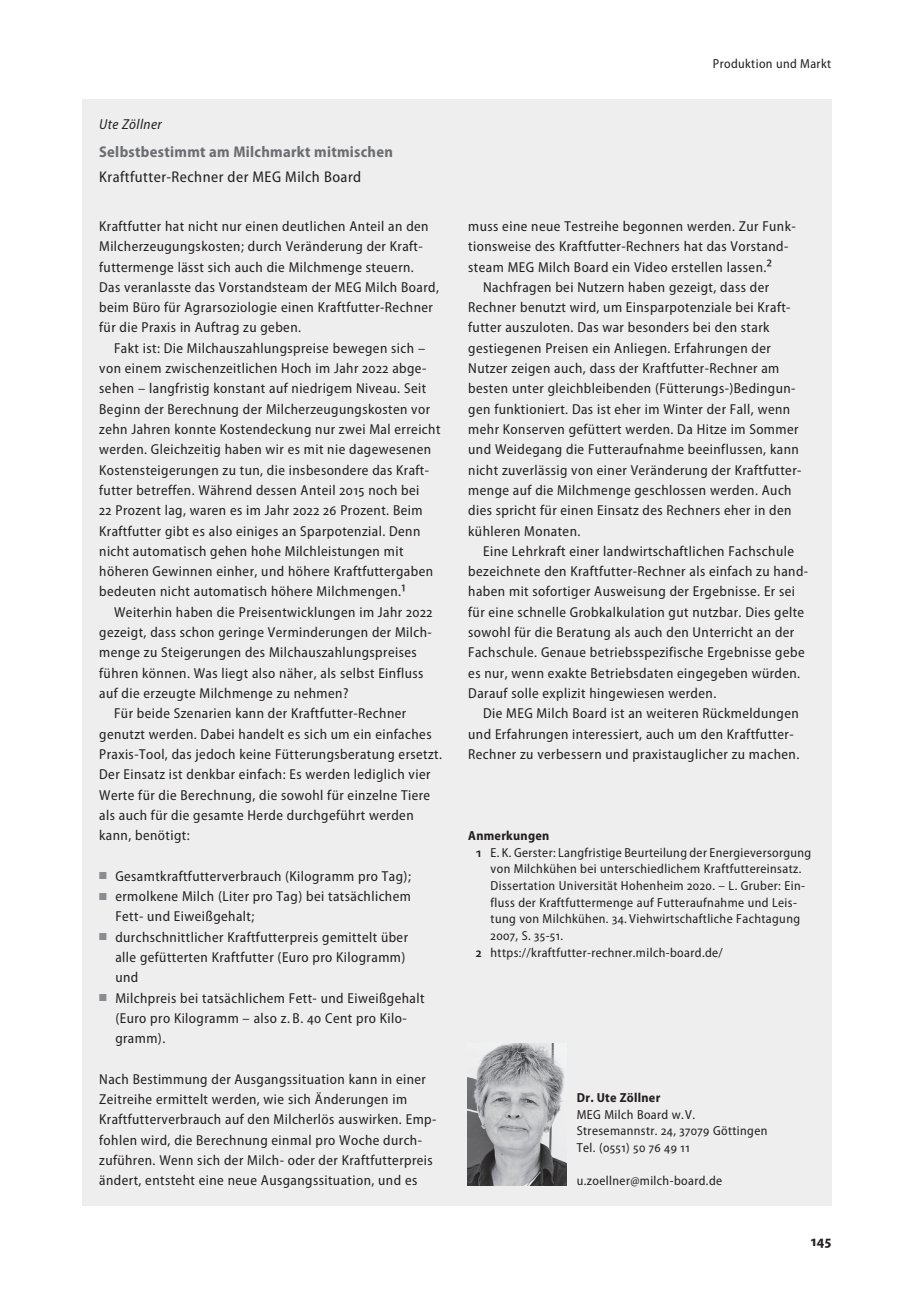
<style>
.page{position:relative;width:918px;height:1315px;background:#fff}
.page>*{position:absolute;margin:0;border:0;box-sizing:border-box;transform-origin:0 0}
.t1{font:700 semi-condensed 15.58px "Myriad Pro";letter-spacing:.02em;color:#6c6d70}
.t2{font:semi-condensed 15.58px "Myriad Pro";letter-spacing:.03em;color:#231f20}
.t3{font:700 semi-condensed 14.88px "Myriad Pro";color:#231f20}
.t4{font:semi-condensed 14.35px/20.3px "Myriad Pro";letter-spacing:.03em;color:#231f20}
.t5{font:italic semi-condensed 14.35px "Myriad Pro";letter-spacing:.03em;color:#231f20}
.t6{font:semi-condensed 13.12px/16.6px "Myriad Pro";letter-spacing:.03em;color:#231f20}
.t7{font:700 semi-condensed 13.12px "Myriad Pro";letter-spacing:.02em;color:#231f20}
.s1{font-size:17.5px}
.s2{color:#8a8c8f}
.s3{font-weight:600}
</style>
<div class="page">
<div style="left:82px;top:99px;width:749px;height:1106px;background:#eeeeef"></div>
<img style="left:468px;top:1043px;width:99px;height:142px">
<p class="t5" style="left:99px;top:117px;width:64px">Ute Zöllner</p>
<p class="t1" style="left:99px;top:143px;width:295px">Selbstbestimmt am Milchmarkt mitmischen</p>
<p class="t2" style="left:99px;top:169px;width:263px">Kraftfutter-Rechner der MEG Milch Board</p>
<p class="t4" style="left:99px;top:216px;width:341px">Kraftfutter hat nicht nur einen deutlichen Anteil an den Milcherzeugungskosten; durch Veränderung der Kraft&shy;futtermenge lässt sich auch die Milchmenge steuern.<br>Das veranlasste das Vorstandsteam der MEG Milch Board, beim Büro für Agrarsoziologie einen Kraftfutter-Rechner für die Praxis in Auftrag zu geben.</p>
<p class="t4" style="left:99px;top:338px;width:343px;text-indent:15px">Fakt ist: Die Milchauszahlungspreise bewegen sich – von einem zwischenzeitlichen Hoch im Jahr 2022 abge&shy;sehen – langfristig konstant auf niedrigem Niveau. Seit Beginn der Berechnung der Milcherzeugungskosten vor zehn Jahren konnte Kostendeckung nur zwei Mal erreicht werden. Gleichzeitig haben wir es mit nie dagewesenen Kostensteigerungen zu tun, die insbesondere das Kraft&shy;futter betreffen. Während dessen Anteil 2015 noch bei<br>22 Prozent lag, waren es im Jahr 2022 26 Prozent. Beim Kraftfutter gibt es also einiges an Sparpotenzial. Denn nicht automatisch gehen hohe Milchleistungen mit höheren Gewinnen einher, und höhere Kraftfuttergaben bedeuten nicht automatisch höhere Milchmengen.<span class="s1">1</span></p>
<p class="t4" style="left:114px;top:602px;width:320px">Weiterhin haben die Preisentwicklungen im Jahr 2022</p>
<p class="t4" style="left:99px;top:622px;width:334px">gezeigt, dass schon geringe Verminderungen der Milch-</p>
<p class="t4" style="left:99px;top:643px;width:319px">menge zu Steigerungen des Milchauszahlungspreises</p>
<p class="t4" style="left:99px;top:663px;width:326px">führen können. Was liegt also näher, als selbst Einfluss</p>
<p class="t4" style="left:99px;top:683px;width:251px">auf die erzeugte Milchmenge zu nehmen?</p>
<p class="t4" style="left:114px;top:703px;width:294px">Für beide Szenarien kann der Kraftfutter-Rechner</p>
<p class="t4" style="left:99px;top:724px;width:334px">genutzt werden. Dabei handelt es sich um ein einfaches</p>
<p class="t4" style="left:99px;top:744px;width:344px">Praxis-Tool, das jedoch keine Fütterungsberatung ersetzt.</p>
<p class="t4" style="left:99px;top:764px;width:333px">Der Einsatz ist denkbar einfach: Es werden lediglich vier</p>
<p class="t4" style="left:99px;top:785px;width:332px">Werte für die Berechnung, die sowohl für einzelne Tiere</p>
<p class="t4" style="left:99px;top:805px;width:316px">als auch für die gesamte Herde durchgeführt werden</p>
<p class="t4" style="left:99px;top:825px;width:92px">kann, benötigt:</p>
<p class="t4" style="left:99px;top:866px;width:313px"><span class="s2">■</span> Gesamtkraftfutterverbrauch (Kilogramm pro Tag);</p>
<p class="t4" style="left:115px;top:886px;width:297px;text-indent:-16px"><span class="s2">■</span> ermolkene Milch (Liter pro Tag) bei tatsächlichem<br>Fett- und Eiweißgehalt;</p>
<p class="t4" style="left:115px;top:927px;width:294px;text-indent:-16px"><span class="s2">■</span> durchschnittlicher Kraftfutterpreis gemittelt über alle gefütterten Kraftfutter (Euro pro Kilogramm) und</p>
<p class="t4" style="left:115px;top:988px;width:311px;text-indent:-16px"><span class="s2">■</span> Milchpreis bei tatsächlichem Fett- und Eiweißgehalt (Euro pro Kilogramm – also z. B. 40 Cent pro Kilo&shy;gramm).</p>
<p class="t4" style="left:99px;top:1069px;width:339px">Nach Bestimmung der Ausgangssituation kann in einer Zeitreihe ermittelt werden, wie sich Änderungen im Kraftfutterverbrauch auf den Milcherlös auswirken. Emp&shy;fohlen wird, die Berechnung einmal pro Woche durch&shy;zuführen. Wenn sich der Milch- oder der Kraftfutterpreis ändert, entsteht eine neue Ausgangssituation, und es</p>
<p class="t6" style="left:713px;top:56px;width:120px">Produktion und Markt</p>
<p class="t4" style="left:468px;top:216px;width:329px">muss eine neue Testreihe begonnen werden. Zur Funk-</p>
<p class="t4" style="left:468px;top:237px;width:321px">tionsweise des Kraftfutter-Rechners hat das Vorstand-</p>
<p class="t4" style="left:468px;top:257px;width:305px">steam MEG Milch Board ein Video erstellen lassen.<span class="s1">2</span></p>
<p class="t4" style="left:483px;top:277px;width:287px">Nachfragen bei Nutzern haben gezeigt, dass der</p>
<p class="t4" style="left:468px;top:297px;width:324px">Rechner benutzt wird, um Einsparpotenziale bei Kraft-</p>
<p class="t4" style="left:468px;top:318px;width:303px">futter auszuloten. Das war besonders bei den stark</p>
<p class="t4" style="left:468px;top:338px;width:304px">gestiegenen Preisen ein Anliegen. Erfahrungen der</p>
<p class="t4" style="left:468px;top:358px;width:313px">Nutzer zeigen auch, dass der Kraftfutter-Rechner am</p>
<p class="t4" style="left:468px;top:379px;width:329px">besten unter gleichbleibenden (Fütterungs-)Bedingun-</p>
<p class="t4" style="left:468px;top:399px;width:323px">gen funktioniert. Das ist eher im Winter der Fall, wenn</p>
<p class="t4" style="left:468px;top:419px;width:332px">mehr Konserven gefüttert werden. Da Hitze im Sommer</p>
<p class="t4" style="left:468px;top:440px;width:332px">und Weidegang die Futteraufnahme beeinflussen, kann</p>
<p class="t4" style="left:468px;top:460px;width:335px">nicht zuverlässig von einer Veränderung der Kraftfutter-</p>
<p class="t4" style="left:468px;top:480px;width:325px">menge auf die Milchmenge geschlossen werden. Auch</p>
<p class="t4" style="left:468px;top:500px;width:325px">dies spricht für einen Einsatz des Rechners eher in den</p>
<p class="t4" style="left:468px;top:521px;width:114px">kühleren Monaten.</p>
<p class="t4" style="left:483px;top:541px;width:312px">Eine Lehrkraft einer landwirtschaftlichen Fachschule</p>
<p class="t4" style="left:468px;top:561px;width:341px">bezeichnete den Kraftfutter-Rechner als einfach zu hand-</p>
<p class="t4" style="left:468px;top:582px;width:328px">haben mit sofortiger Ausweisung der Ergebnisse. Er sei</p>
<p class="t4" style="left:468px;top:602px;width:337px">für eine schnelle Grobkalkulation gut nutzbar. Dies gelte</p>
<p class="t4" style="left:468px;top:622px;width:327px">sowohl für die Beratung als auch den Unterricht an der</p>
<p class="t4" style="left:468px;top:642px;width:338px">Fachschule. Genaue betriebsspezifische Ergebnisse gebe</p>
<p class="t4" style="left:468px;top:663px;width:333px">es nur, wenn exakte Betriebsdaten eingegeben würden.</p>
<p class="t4" style="left:468px;top:683px;width:249px">Darauf solle explizit hingewiesen werden.</p>
<p class="t4" style="left:483px;top:703px;width:317px">Die MEG Milch Board ist an weiteren Rückmeldungen</p>
<p class="t4" style="left:468px;top:724px;width:326px">und Erfahrungen interessiert, auch um den Kraftfutter-</p>
<p class="t4" style="left:468px;top:744px;width:332px">Rechner zu verbessern und praxistauglicher zu machen.</p>
<p class="t7" style="left:468px;top:828px;width:83px">Anmerkungen</p>
<p class="t6" style="left:475px;top:844px;width:337px"><span class="s3">1</span> E. K. Gerster: Langfristige Beurteilung der Energieversorgung</p>
<p class="t6" style="left:490px;top:861px;width:312px">von Milchkühen bei unterschiedlichem Kraftfuttereinsatz.</p>
<p class="t6" style="left:490px;top:877px;width:316px">Dissertation Universität Hohenheim 2020. – L. Gruber: Ein-</p>
<p class="t6" style="left:490px;top:894px;width:308px">fluss der Kraftfuttermenge auf Futteraufnahme und Leis-</p>
<p class="t6" style="left:490px;top:911px;width:311px">tung von Milchkühen. 34. Viehwirtschaftliche Fachtagung</p>
<p class="t6" style="left:490px;top:927px;width:74px">2007, S. 35-51.</p>
<p class="t6" style="left:475px;top:944px;width:249px"><span class="s3">2</span> https://kraftfutter-rechner.milch-board.de/</p>
<p class="t7" style="left:577px;top:1090px;width:85px">Dr. Ute Zöllner</p>
<p class="t6" style="left:577px;top:1106px;width:192px">MEG Milch Board w.V.<br>Stresemannstr. 24, 37079 Göttingen<br>Tel. (0551) 50 76 49 11</p>
<p class="t6" style="left:577px;top:1173px;width:147px">u.zoellner@milch-board.de</p>
<p class="t3" style="left:811px;top:1233px;width:22px">145</p>
</div>
